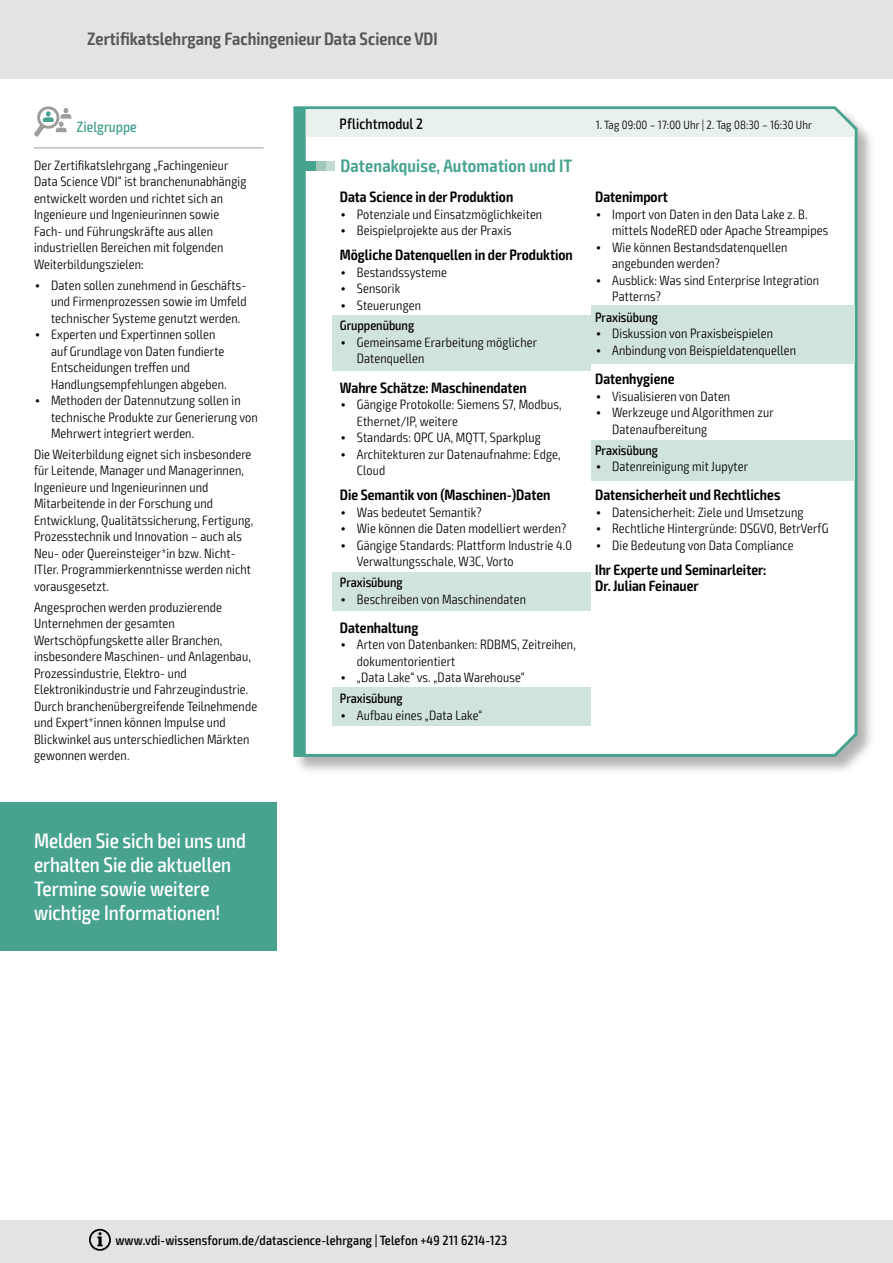
<style>
.page{position:relative;width:893px;height:1263px;background:#fff}
.page>*{position:absolute;margin:0;border:0;box-sizing:border-box;transform-origin:0 0}
.t1{font:500 condensed 21px/24px "Exo 2";letter-spacing:-.005em;color:#fff}
.t2{font:600 condensed 18px "Exo 2";color:#575756}
.t3{font:600 condensed 18px "Exo 2";letter-spacing:.01em;color:#47a38e}
.t4{font:600 condensed 15px/16.5px "Exo 2";color:#000}
.t5{font:500 condensed 15px "Exo 2";letter-spacing:.005em;color:#000}
.t6{font:500 condensed 15px "Exo 2";color:#47a38e}
.t7{font:300 condensed 13.5px/16.5px "Exo 2";letter-spacing:.01em;color:#000}
.t8{font:500 condensed 13.5px/20.7px "Exo 2";letter-spacing:.005em;color:#000}
.t9{font:300 condensed 12px "Exo 2";letter-spacing:.01em;color:#000}
.s1{font-family:"Vialog LT Std";font-weight:400;font-stretch:normal}
.s2{font-weight:300}
.s3{font-weight:500}
</style>
<div class="page">
<div style="left:0;top:1220px;width:893px;height:43px;background:#e3e3e3"></div>
<svg style="left:89px;top:1229px;width:22px;height:22px"></svg>
<div style="left:0;top:0;width:893px;height:79px;background:#e3e3e3"></div>
<hr style="left:34px;top:147px;width:230px;height:1px;background:#9d9d9c">
<svg style="left:34px;top:106px;width:37px;height:31px"></svg>
<div style="left:293px;top:106px;width:583px;height:669px;background:#000;opacity:.3"></div>
<svg style="left:295px;top:108px;width:560px;height:647px"></svg>
<div style="left:310px;top:162px;width:25px;height:9px;background:#c2dad1"></div>
<div style="left:308px;top:162px;width:17px;height:9px;background:#9fc7ba"></div>
<div style="left:305px;top:162px;width:10px;height:9px;background:#47a38e"></div>
<div style="left:333px;top:315px;width:258px;height:56px;background:#d1e3dd"></div>
<div style="left:333px;top:688px;width:258px;height:38px;background:#d1e3dd"></div>
<div style="left:333px;top:572px;width:258px;height:38px;background:#d1e3dd"></div>
<div style="left:591px;top:306px;width:263px;height:58px;background:#d1e3dd"></div>
<div style="left:591px;top:440px;width:263px;height:40px;background:#d1e3dd"></div>
<div style="left:0;top:802px;width:276px;height:148px;background:#47a38e"></div>
<h2 class="t2" style="left:87px;top:28px;width:352px">Zertifikatslehrgang Fachingenieur Data Science VDI</h2>
<p class="t6" style="left:77px;top:118px;width:62px">Zielgruppe</p>
<p class="t7" style="left:34px;top:157px;width:214px">Der Zertifikatslehrgang „Fachingenieur Data Science VDI“ ist branchenunabhängig entwickelt worden und richtet sich an Ingenieure und Ingenieurinnen sowie Fach- und Führungskräfte aus allen industriellen Bereichen mit folgenden Weiterbildungszielen:</p>
<p class="t7" style="left:51px;top:277px;width:197px;text-align:justify;text-indent:-17px"><span class="s1">•</span> Daten sollen zunehmend in Geschäfts&shy;und Firmenprozessen sowie im Umfeld technischer Systeme genutzt werden.</p>
<p class="t7" style="left:51px;top:326px;width:177px;text-indent:-17px"><span class="s1">•</span> Experten und Expertinnen sollen auf Grundlage von Daten fundierte<br>Entscheidungen treffen und<br>Handlungsempfehlungen abgeben.</p>
<p class="t7" style="left:51px;top:392px;width:208px;text-indent:-17px"><span class="s1">•</span> Methoden der Datennutzung sollen in technische Produkte zur Generierung von<br>Mehrwert integriert werden.</p>
<p class="t7" style="left:34px;top:446px;width:221px">Die Weiterbildung eignet sich insbesondere für Leitende, Manager und Managerinnen, Ingenieure und Ingenieurinnen und Mitarbeitende in der Forschung und Entwicklung, Qualitätssicherung, Fertigung, Prozesstechnik und Innovation – auch als Neu- oder Quereinsteiger*in bzw. Nicht-ITler. Programmierkenntnisse werden nicht vorausgesetzt.</p>
<p class="t7" style="left:34px;top:599px;width:225px">Angesprochen werden produzierende Unternehmen der gesamten Wertschöpfungskette aller Branchen, insbesondere Maschinen- und Anlagenbau, Prozessindustrie, Elektro- und Elektronikindustrie und Fahrzeugindustrie.<br>Durch branchenübergreifende Teilnehmende und Expert*innen können Impulse und Blickwinkel aus unterschiedlichen Märkten gewonnen werden.</p>
<h1 class="t1" style="left:34px;top:829px;width:213px">Melden Sie sich bei uns und erhalten Sie die aktuellen<br>Termine sowie weitere wichtige Informationen!</h1>
<p class="t5" style="left:340px;top:115px;width:85px">Pflichtmodul 2</p>
<p class="t9" style="left:596px;top:118px;width:218px">1. Tag 09:00 – 17:00 Uhr | 2. Tag 08:30 – 16:30 Uhr</p>
<h2 class="t3" style="left:340px;top:155px;width:233px">Datenakquise, Automation und IT</h2>
<p class="t4" style="left:340px;top:189px;width:175px">Data Science in der Produktion</p>
<p class="t7" style="left:340px;top:206px;width:204px"><span class="s1">•</span> Potenziale und Einsatzmöglichkeiten</p>
<p class="t7" style="left:340px;top:222px;width:173px"><span class="s1">•</span> Beispielprojekte aus der Praxis</p>
<p class="t4" style="left:340px;top:247px;width:234px">Mögliche Datenquellen in der Produktion</p>
<p class="t7" style="left:340px;top:264px;width:109px"><span class="s1">•</span> Bestandssysteme</p>
<p class="t7" style="left:340px;top:280px;width:62px"><span class="s1">•</span> Sensorik</p>
<p class="t8" style="left:340px;top:295px;width:83px"><span class="s1">•</span> <span class="s2">Steuerungen<br></span>Gruppenübung</p>
<p class="t7" style="left:357px;top:334px;width:182px;text-indent:-17px"><span class="s1">•</span> Gemeinsame Erarbeitung möglicher<br>Datenquellen</p>
<p class="t4" style="left:340px;top:380px;width:188px">Wahre Schätze: Maschinendaten</p>
<p class="t7" style="left:357px;top:397px;width:206px;text-indent:-17px"><span class="s1">•</span> Gängige Protokolle: Siemens S7, Modbus,<br>Ethernet/IP, weitere</p>
<p class="t7" style="left:340px;top:430px;width:203px"><span class="s1">•</span> Standards: OPC UA, MQTT, Sparkplug</p>
<p class="t7" style="left:357px;top:446px;width:205px;text-indent:-17px"><span class="s1">•</span> Architekturen zur Datenaufnahme: Edge,<br>Cloud</p>
<p class="t4" style="left:340px;top:487px;width:212px">Die Semantik von (Maschinen-)Daten</p>
<p class="t7" style="left:340px;top:504px;width:143px"><span class="s1">•</span> Was bedeutet Semantik?</p>
<p class="t7" style="left:340px;top:521px;width:228px"><span class="s1">•</span> Wie können die Daten modelliert werden?</p>
<p class="t7" style="left:357px;top:537px;width:217px;text-indent:-17px"><span class="s1">•</span> Gängige Standards: Plattform Industrie 4.0<br>Verwaltungsschale, W3C, Vorto</p>
<p class="t8" style="left:340px;top:572px;width:64px">Praxisübung</p>
<p class="t7" style="left:340px;top:591px;width:188px"><span class="s1">•</span> Beschreiben von Maschinendaten</p>
<p class="t4" style="left:340px;top:620px;width:80px">Datenhaltung</p>
<p class="t7" style="left:357px;top:637px;width:220px;text-indent:-17px"><span class="s1">•</span> Arten von Datenbanken: RDBMS, Zeitreihen, dokumentorientiert</p>
<p class="t7" style="left:340px;top:667px;width:186px;line-height:20.7px"><span class="s1">•</span> „Data Lake“ vs. „Data Warehouse“<br><span class="s3">Praxisübung</span></p>
<p class="t7" style="left:340px;top:707px;width:144px"><span class="s1">•</span> Aufbau eines „Data Lake“</p>
<p class="t4" style="left:595px;top:189px;width:74px">Datenimport</p>
<p class="t7" style="left:612px;top:206px;width:218px;text-indent:-17px"><span class="s1">•</span> Import von Daten in den Data Lake z. B. mittels NodeRED oder Apache Streampipes</p>
<p class="t7" style="left:612px;top:239px;width:177px;text-indent:-17px"><span class="s1">•</span> Wie können Bestandsdatenquellen angebunden werden?</p>
<p class="t7" style="left:612px;top:272px;width:208px;text-indent:-17px"><span class="s1">•</span> Ausblick: Was sind Enterprise Integration<br>Patterns?</p>
<p class="t8" style="left:595px;top:307px;width:64px">Praxisübung</p>
<p class="t7" style="left:595px;top:326px;width:179px"><span class="s1">•</span> Diskussion von Praxisbeispielen</p>
<p class="t7" style="left:595px;top:342px;width:202px"><span class="s1">•</span> Anbindung von Beispieldatenquellen</p>
<p class="t4" style="left:595px;top:371px;width:81px">Datenhygiene</p>
<p class="t7" style="left:595px;top:388px;width:137px"><span class="s1">•</span> Visualisieren von Daten</p>
<p class="t7" style="left:612px;top:404px;width:163px;text-indent:-17px"><span class="s1">•</span> Werkzeuge und Algorithmen zur<br>Datenaufbereitung</p>
<p class="t8" style="left:595px;top:440px;width:64px">Praxisübung</p>
<p class="t7" style="left:595px;top:458px;width:154px"><span class="s1">•</span> Datenreinigung mit Jupyter</p>
<p class="t4" style="left:595px;top:487px;width:187px">Datensicherheit und Rechtliches</p>
<p class="t7" style="left:595px;top:504px;width:210px"><span class="s1">•</span> Datensicherheit: Ziele und Umsetzung</p>
<p class="t7" style="left:595px;top:521px;width:235px"><span class="s1">•</span> Rechtliche Hintergründe: DSGVO, BetrVerfG</p>
<p class="t7" style="left:595px;top:537px;width:200px"><span class="s1">•</span> Die Bedeutung von Data Compliance</p>
<p class="t4" style="left:595px;top:562px;width:173px">Ihr Experte und Seminarleiter:<br>Dr. Julian Feinauer</p>
<p class="t8" style="left:115px;top:1230px;width:393px">www.vdi-wissensforum.de/datascience-lehrgang | Telefon +49 211 6214-123</p>
</div>
